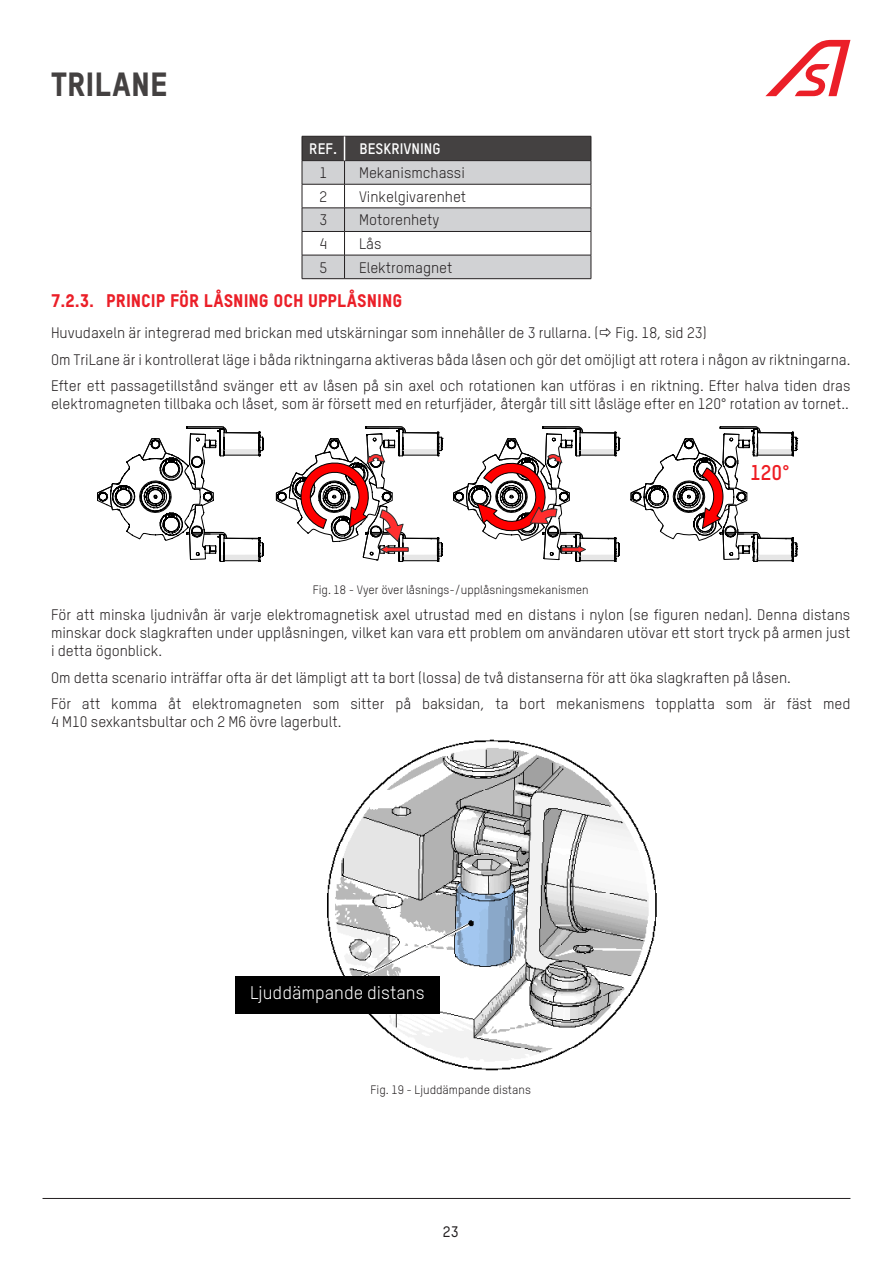
<style>
.page{position:relative;width:893px;height:1263px;background:#fff}
.page>*{position:absolute;margin:0;border:0;box-sizing:border-box;transform-origin:0 0}
.t1{font:33px "Oxfam TSTARPRO Headline";color:#444141}
.t2{font:700 21px "Oxfam TSTARPRO";color:#ee1d23}
.t3{font:18px "Oxfam TSTARPRO Headline";color:#eb1f28}
.t4{font:18px "Oxfam TSTARPRO";color:#fff}
.t5{font:15px/26.5px "Oxfam TSTARPRO";color:#231f20}
.t6{font:700 15px "Oxfam TSTARPRO";color:#fff}
.t7{font:500 15px "Oxfam TSTARPRO";color:#231f20}
.t8{font:12px "Oxfam TSTARPRO";color:#231f20}
</style>
<div class="page">
<img style="left:235px;top:739px;width:422px;height:332px">
<div style="left:235px;top:976px;width:204px;height:37px;background:#000"></div>
<svg style="left:765px;top:40px;width:85px;height:56px"></svg>
<hr style="left:43px;top:1198px;width:807px;height:1px;background:#231f20">
<svg style="left:97px;top:136px;width:700px;height:426px"></svg>
<h1 class="t1" style="left:51px;top:64px;width:118px">TRILANE</h1>
<p class="t6" style="left:309px;top:140px;width:29px">REF.</p>
<p class="t6" style="left:359px;top:140px;width:83px">BESKRIVNING</p>
<p class="t5" style="left:319px;top:160px;width:9px">1</p>
<p class="t5" style="left:359px;top:160px;width:107px">Mekanismchassi</p>
<p class="t5" style="left:319px;top:183px;width:9px">2</p>
<p class="t5" style="left:359px;top:183px;width:109px">Vinkelgivarenhet</p>
<p class="t5" style="left:319px;top:207px;width:9px">3</p>
<p class="t5" style="left:359px;top:207px;width:82px">Motorenhety</p>
<p class="t5" style="left:319px;top:230px;width:9px">4</p>
<p class="t5" style="left:359px;top:230px;width:24px">Lås</p>
<p class="t5" style="left:319px;top:254px;width:9px">5</p>
<p class="t5" style="left:359px;top:254px;width:95px">Elektromagnet</p>
<p class="t3" style="left:51px;top:290px;width:353px">7.2.3. PRINCIP FÖR LÅSNING OCH UPPLÅSNING</p>
<p class="t5" style="left:51px;top:319px;width:801px">Huvudaxeln är integrerad med brickan med utskärningar som innehåller de 3 rullarna. ( Fig. 18, sid 23)<br>Om TriLane är i kontrollerat läge i båda riktningarna aktiveras båda låsen och gör det omöjligt att rotera i någon av riktningarna.<br>Efter ett passagetillstånd svänger ett av låsen på sin axel och rotationen kan utföras i en riktning. Efter halva tiden dras</p>
<p class="t5" style="left:51px;top:390px;width:799px">elektromagneten tillbaka och låset, som är försett med en returfjäder, återgår till sitt låsläge efter en 120° rotation av tornet..</p>
<h2 class="t2" style="left:750px;top:460px;width:41px">120°</h2>
<p class="t8" style="left:313px;top:582px;width:278px">Fig. 18 - Vyer över låsnings-/upplåsningsmekanismen</p>
<p class="t5" style="left:51px;top:606px;width:801px;line-height:18px;text-align:justify">För att minska ljudnivån är varje elektromagnetisk axel utrustad med en distans i nylon (se figuren nedan). Denna distans minskar dock slagkraften under upplåsningen, vilket kan vara ett problem om användaren utövar ett stort tryck på armen just i detta ögonblick.</p>
<p class="t5" style="left:51px;top:664px;width:801px">Om detta scenario inträffar ofta är det lämpligt att ta bort (lossa) de två distanserna för att öka slagkraften på låsen.<br>För att komma åt elektromagneten som sitter på baksidan, ta bort mekanismens topplatta som är fäst med</p>
<p class="t5" style="left:51px;top:709px;width:292px">4 M10 sexkantsbultar och 2 M6 övre lagerbult.</p>
<p class="t4" style="left:250px;top:982px;width:176px">Ljuddämpande distans</p>
<p class="t8" style="left:370px;top:1083px;width:162px">Fig. 19 - Ljuddämpande distans</p>
<p class="t7" style="left:443px;top:1222px;width:17px">23</p>
</div>
